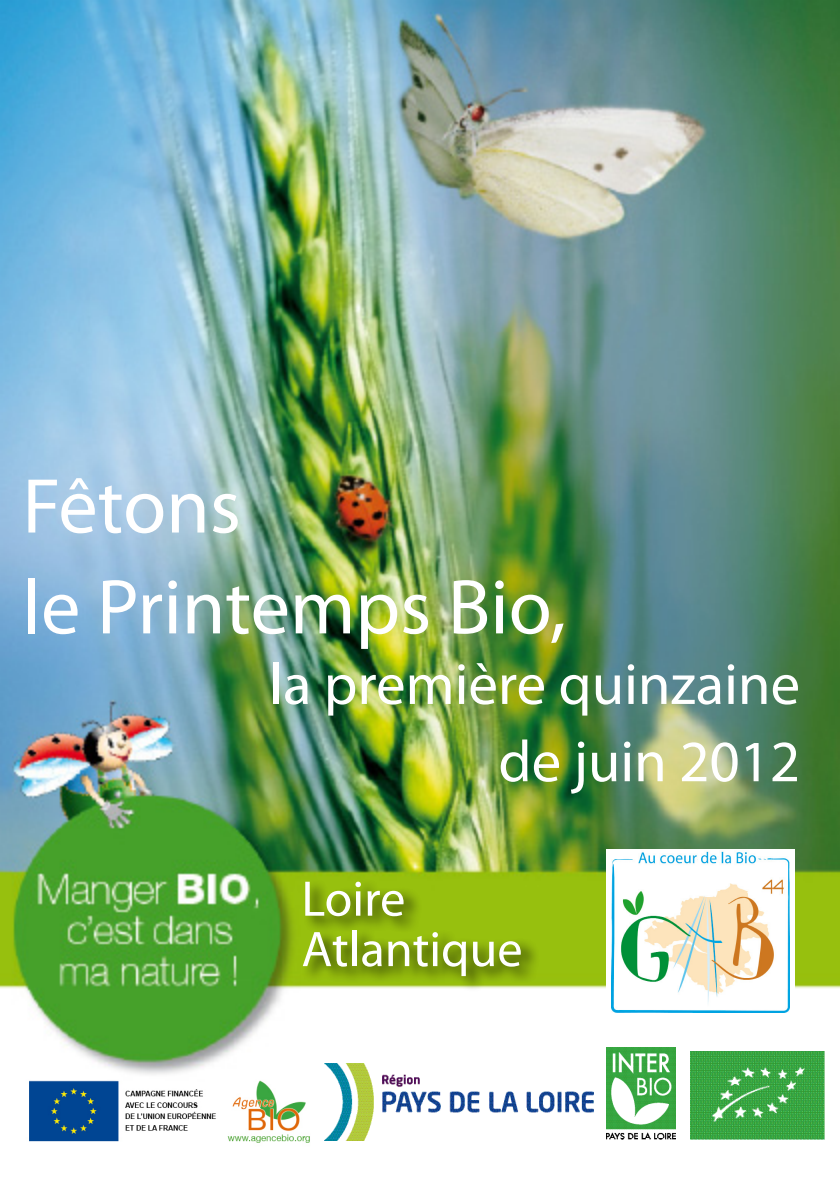
<style>
.page{position:relative;width:840px;height:1191px;background:#fff}
.page>*{position:absolute;margin:0;border:0;box-sizing:border-box;transform-origin:0 0}
.t1{font:78.4px/100.8px "Myriad Pro";color:#fff}
.t2{font:58.8px/77.2px "Myriad Pro";color:#fff;text-align:right}
.t3{font:50.4px/50.4px "Myriad Pro";color:#fff}
</style>
<div class="page">
<img style="left:0;top:0;width:839px;height:1141px">
<div style="left:301px;top:878px;width:238px;height:115px;background:#000;opacity:.72"></div>
<div style="left:606px;top:849px;width:188px;height:169px;background:#fff"></div>
<img style="left:611px;top:851px;width:178px;height:161px">
<img style="left:18px;top:1062px;width:299px;height:81px">
<img style="left:690px;top:1051px;width:134px;height:89px">
<img style="left:606px;top:1047px;width:69px;height:92px">
<img style="left:324px;top:1063px;width:269px;height:77px">
<h1 class="t1" style="left:23px;top:454px;width:544px">Fêtons<br>le Printemps Bio,</h1>
<p class="t2" style="left:269px;top:644px;width:532px">la première quinzaine de juin 2012</p>
<p class="t3" style="left:301px;top:872px;width:222px">Loire<br>Atlantique</p>
</div>
